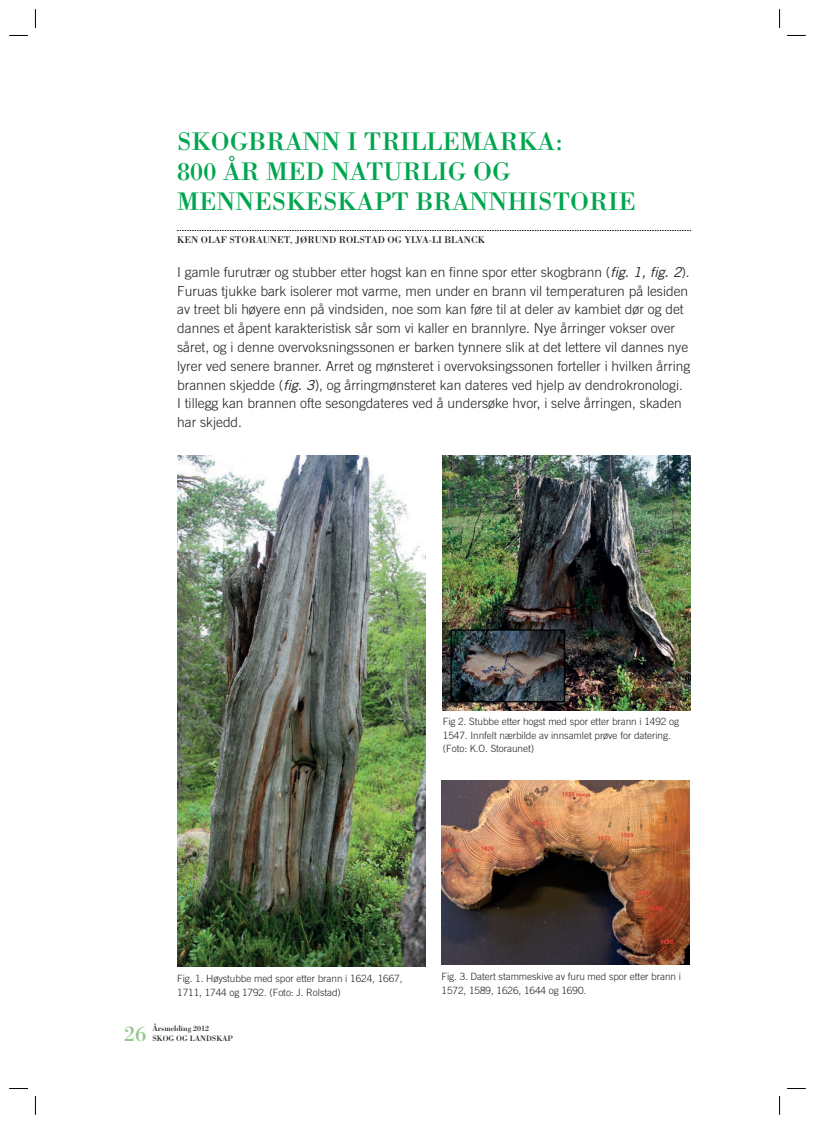
<style>
.page{position:relative;width:815px;height:1124px;background:#fff}
.page>*{position:absolute;margin:0;border:0;box-sizing:border-box;transform-origin:0 0}
.t1{font:26.25px/30px "Bodoni";color:#00a54f}
.t2{font:22.5px "Bodoni";color:#92c889}
.t3{font:300 13.75px/18.8px "Trade Gothic";color:#231f20}
.t4{font:300 10px/13.8px "Trade Gothic";letter-spacing:-.005em;color:#231f20}
.t5{font:10px "Bodoni";color:#231f20}
.t6{font:8.12px/10px "Bodoni";letter-spacing:-.005em;color:#231f20}
.s1{font-weight:400;font-style:italic}
</style>
<div class="page">
<svg style="left:177px;top:230px;width:514px;height:1px"></svg>
<img style="left:177px;top:455px;width:248px;height:510px">
<img style="left:443px;top:455px;width:248px;height:255px">
<img style="left:442px;top:780px;width:248px;height:184px">
<svg style="left:9px;top:35px;width:19px;height:1px"></svg>
<svg style="left:787px;top:35px;width:19px;height:1px"></svg>
<svg style="left:9px;top:1088px;width:19px;height:1px"></svg>
<svg style="left:787px;top:1088px;width:19px;height:1px"></svg>
<svg style="left:35px;top:9px;width:1px;height:19px"></svg>
<svg style="left:35px;top:1096px;width:1px;height:18px"></svg>
<svg style="left:779px;top:9px;width:1px;height:19px"></svg>
<svg style="left:779px;top:1096px;width:1px;height:18px"></svg>
<h1 class="t1" style="left:177px;top:126px;width:460px">SKOGBRANN I TRILLEMARKA:<br>800 ÅR MED NATURLIG OG<br>MENNESKESKAPT BRANNHISTORIE</h1>
<p class="t5" style="left:177px;top:234px;width:309px">KEN OLAF STORAUNET, JØRUND ROLSTAD OG YLVA-LI BLANCK</p>
<p class="t3" style="left:177px;top:262px;width:515px">I gamle furutrær og stubber etter hogst kan en finne spor etter skogbrann (<span class="s1">fig. 1, fig. 2</span>).<br>Furuas tjukke bark isolerer mot varme, men under en brann vil temperaturen på lesiden av treet bli høyere enn på vindsiden, noe som kan føre til at deler av kambiet dør og det dannes et åpent karakteristisk sår som vi kaller en brannlyre. Nye årringer vokser over såret, og i denne overvoksningssonen er barken tynnere slik at det lettere vil dannes nye lyrer ved senere branner. Arret og mønsteret i overvoksingssonen forteller i hvilken årring brannen skjedde (<span class="s1">fig. 3</span>), og årringmønsteret kan dateres ved hjelp av dendrokronologi.<br>I tillegg kan brannen ofte sesongdateres ved å undersøke hvor, i selve årringen, skaden har skjedd.</p>
<p class="t4" style="left:443px;top:714px;width:238px">Fig 2. Stubbe etter hogst med spor etter brann i 1492 og<br>1547. Innfelt nærbilde av innsamlet prøve for datering. (Foto: K.O. Storaunet)</p>
<p class="t4" style="left:177px;top:971px;width:227px">Fig. 1. Høystubbe med spor etter brann i 1624, 1667,<br>1711, 1744 og 1792. (Foto: J. Rolstad)</p>
<h2 class="t2" style="left:124px;top:1019px;width:24px">26</h2>
<p class="t6" style="left:152px;top:1023px;width:82px">ÅRSMELDING 2012<br>SKOG OG LANDS KAP</p>
<p class="t4" style="left:442px;top:969px;width:241px">Fig. 3. Datert stammeskive av furu med spor etter brann i<br>1572, 1589, 1626, 1644 og 1690.</p>
</div>
